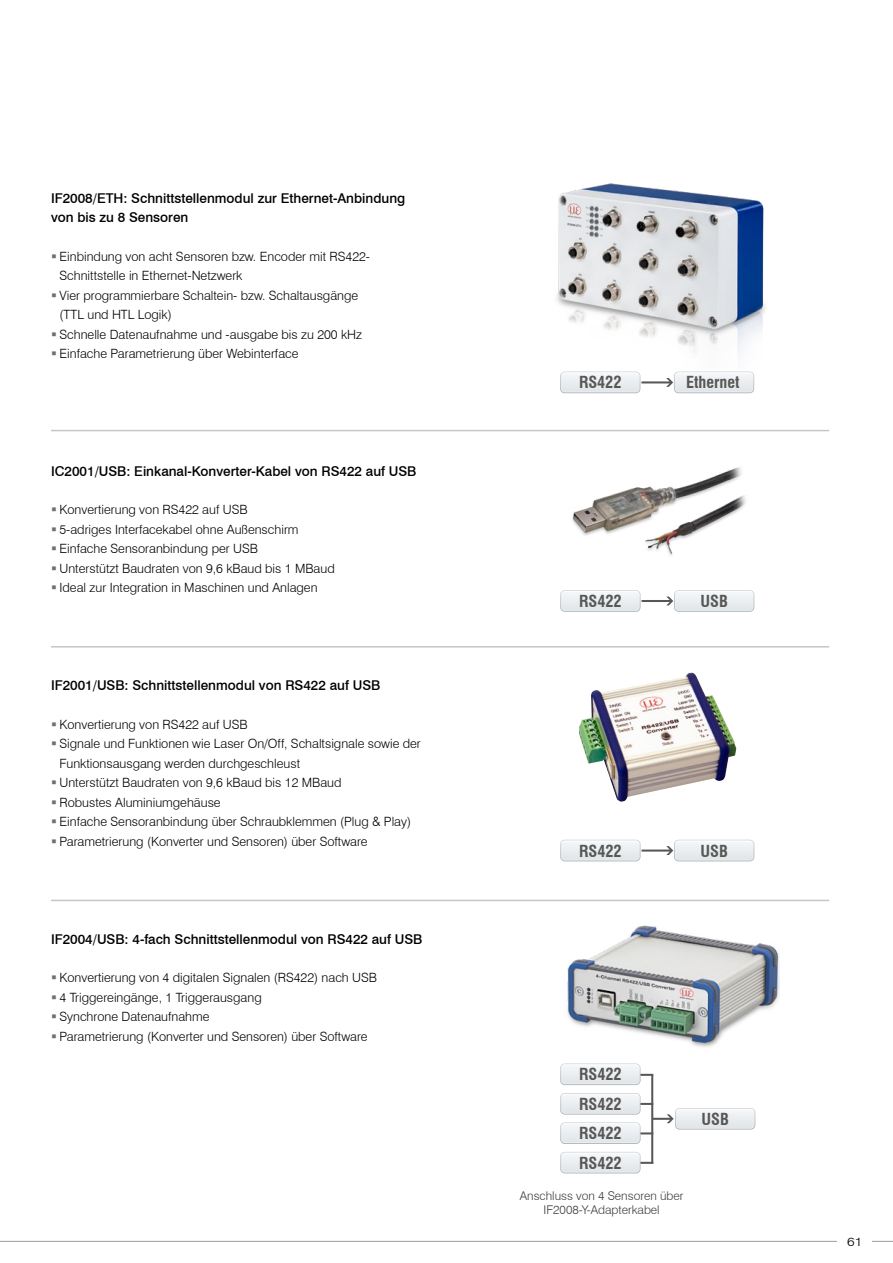
<style>
.page{position:relative;width:893px;height:1263px;background:#fff}
.page>*{position:absolute;margin:0;border:0;box-sizing:border-box;transform-origin:0 0}
.t1{font:700 condensed 16.2px/29.4px "Swiss 721 BT";color:#575756;text-align:justify}
.t2{font:500 13.5px/19.5px "Swiss 721 BT";color:#000}
.t3{font:300 12.75px/19.5px "Swiss 721 BT";color:#000}
.t4{font:300 12px/14.4px "Swiss 721 BT";color:#3c3c3b;text-align:center}
.t5{font:300 12px "Swiss 721 BT";color:#000;scale:1.18 1}
</style>
<div class="page">
<img style="left:567px;top:925px;width:212px;height:122px">
<img style="left:579px;top:672px;width:157px;height:130px">
<svg style="left:560px;top:840px;width:194px;height:21px"></svg>
<svg style="left:560px;top:1064px;width:93px;height:21px"></svg>
<svg style="left:560px;top:1093px;width:195px;height:51px"></svg>
<svg style="left:560px;top:1152px;width:91px;height:21px"></svg>
<hr style="left:651px;top:1075px;width:2px;height:89px;background:#575756">
<img style="left:572px;top:467px;width:174px;height:89px">
<svg style="left:560px;top:590px;width:194px;height:22px"></svg>
<img style="left:556px;top:183px;width:209px;height:171px">
<svg style="left:560px;top:372px;width:194px;height:21px"></svg>
<hr style="left:51px;top:430px;width:778px;height:1px;background:#c6c6c6">
<hr style="left:51px;top:646px;width:778px;height:1px;background:#c6c6c6">
<hr style="left:51px;top:900px;width:778px;height:1px;background:#c6c6c6">
<hr style="left:0;top:1241px;width:893px;height:1px;background:#9d9d9c">
<div style="left:838px;top:1220px;width:34px;height:43px;background:#fff"></div>
<p class="t2" style="left:51px;top:188px;width:356px">IF2008/ETH: Schnittstellenmodul zur Ethernet-Anbindung von bis zu 8 Sensoren</p>
<p class="t3" style="left:60px;top:246px;width:312px">Einbindung von acht Sensoren bzw. Encoder mit RS422- Schnittstelle in Ethernet-Netzwerk<br>Vier programmierbare Schaltein- bzw. Schaltausgänge (TTL und HTL Logik)<br>Schnelle Datenaufnahme und -ausgabe bis zu 200 kHz Einfache Parametrierung über Webinterface</p>
<p class="t2" style="left:51px;top:461px;width:367px">IC2001/USB: Einkanal-Konverter-Kabel von RS422 auf USB</p>
<p class="t3" style="left:60px;top:500px;width:277px">Konvertierung von RS422 auf USB<br>5-adriges Interfacekabel ohne Außenschirm Einfache Sensoranbindung per USB<br>Unterstützt Baudraten von 9,6 kBaud bis 1 MBaud Ideal zur Integration in Maschinen und Anlagen</p>
<p class="t2" style="left:51px;top:675px;width:331px">IF2001/USB: Schnittstellenmodul von RS422 auf USB</p>
<p class="t3" style="left:60px;top:714px;width:363px">Konvertierung von RS422 auf USB<br>Signale und Funktionen wie Laser On/Off, Schaltsignale sowie der Funktionsausgang werden durchgeschleust<br>Unterstützt Baudraten von 9,6 kBaud bis 12 MBaud<br>Robustes Aluminiumgehäuse<br>Einfache Sensoranbindung über Schraubklemmen (Plug &amp; Play)<br>Parametrierung (Konverter und Sensoren) über Software</p>
<p class="t2" style="left:51px;top:929px;width:373px">IF2004/USB: 4-fach Schnittstellenmodul von RS422 auf USB</p>
<p class="t3" style="left:60px;top:968px;width:319px">Konvertierung von 4 digitalen Signalen (RS422) nach USB 4 Triggereingänge, 1 Triggerausgang<br>Synchrone Datenaufnahme<br>Parametrierung (Konverter und Sensoren) über Software</p>
<p class="t1" style="left:579px;top:368px;width:44px">RS422</p>
<p class="t1" style="left:686px;top:368px;width:55px">Ethernet</p>
<p class="t1" style="left:579px;top:586px;width:44px">RS422</p>
<p class="t1" style="left:700px;top:586px;width:29px">USB</p>
<p class="t1" style="left:579px;top:836px;width:44px">RS422</p>
<p class="t1" style="left:700px;top:836px;width:29px">USB</p>
<p class="t1" style="left:579px;top:1060px;width:44px">RS422<br>RS422<br>RS422<br>RS422</p>
<p class="t4" style="left:520px;top:1188px;width:165px">Anschluss von 4 Sensoren über<br>IF2008-Y-Adapterkabel</p>
<p class="t1" style="left:701px;top:1104px;width:29px">USB</p>
<p class="t5" style="left:847px;top:1235px;width:14px">61</p>
</div>
